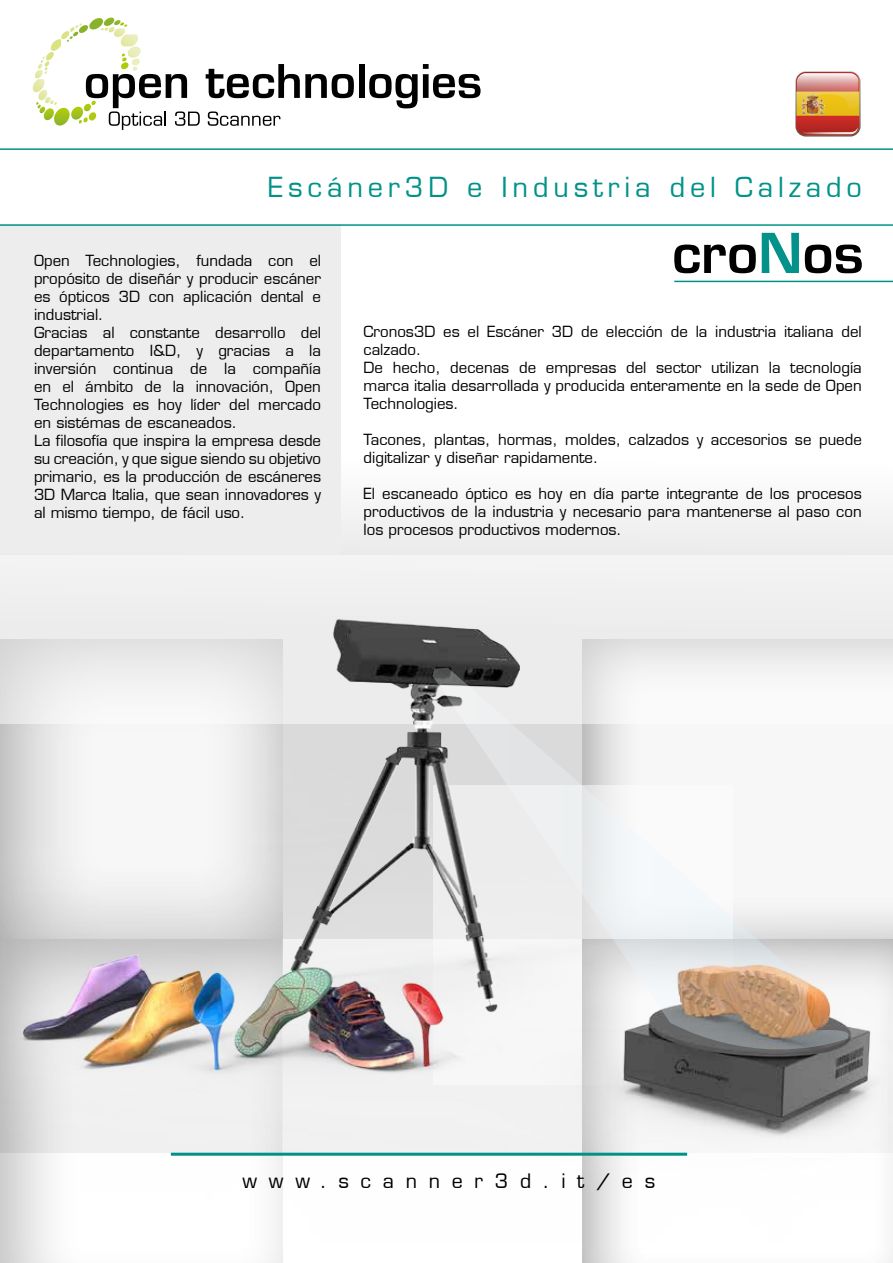
<style>
.page{position:relative;width:893px;height:1263px;background:#fff}
.page>*{position:absolute;margin:0;border:0;box-sizing:border-box;transform-origin:0 0}
.t1{font:27px "Eurostile";letter-spacing:.18em;color:#009289}
.t2{font:19.5px "Eurostile";letter-spacing:.6em;color:#000}
.t3{font:15px/18px "Eurostile";color:#000}
</style>
<div class="page">
<svg style="left:206px;top:64px;width:148px;height:34px"></svg>
<div style="left:359px;top:64px;width:5px;height:34px;background:#000"></div>
<svg style="left:369px;top:64px;width:112px;height:44px"></svg>
<svg style="left:208px;top:111px;width:72px;height:15px"></svg>
<svg style="left:32px;top:18px;width:168px;height:112px"></svg>
<hr style="left:0;top:148px;width:893px;height:2px;background:#009289">
<img style="left:0;top:552px;width:893px;height:711px">
<svg style="left:432px;top:668px;width:418px;height:383px"></svg>
<hr style="left:674px;top:281px;width:219px;height:1px;background:#009289">
<hr style="left:171px;top:1153px;width:516px;height:3px;background:#009289">
<div style="left:0;top:224px;width:340px;height:330px;background:#ededed"></div>
<hr style="left:0;top:224px;width:893px;height:2px;background:#009289">
<svg style="left:674px;top:245px;width:82px;height:28px"></svg>
<svg style="left:762px;top:233px;width:37px;height:40px"></svg>
<svg style="left:805px;top:245px;width:57px;height:28px"></svg>
<div style="left:795px;top:71px;width:66px;height:66px;border:1px solid #fff;border-radius:10px"></div>
<img style="left:796px;top:72px;width:64px;height:64px">
<h1 class="t1" style="left:268px;top:171px;width:595px">Escáner3D e Industria del Calzado</h1>
<p class="t3" style="left:34px;top:252px;width:289px">Open Technologies, fundada con el propósito de diseñár y producir escáner es ópticos 3D con aplicación dental e industrial.<br>Gracias al constante desarrollo del departamento I&amp;D, y gracias a la inversión continua de la compañía en el ámbito de la innovación, Open Technologies es hoy líder del mercado en sistémas de escaneados.<br>La filosofía que inspira la empresa desde su creación, y que sigue siendo su objetivo primario, es la producción de escáneres 3D Marca Italia, que sean innovadores y al mismo tiempo, de fácil uso.</p>
<p class="t3" style="left:364px;top:323px;width:500px">Cronos3D es el Escáner 3D de elección de la industria italiana del calzado.<br>De hecho, decenas de empresas del sector utilizan la tecnología marca italia desarrollada y producida enteramente en la sede de Open Technologies.</p>
<p class="t3" style="left:364px;top:431px;width:500px">Tacones, plantas, hormas, moldes, calzados y accesorios se puede digitalizar y diseñar rapidamente.</p>
<p class="t3" style="left:364px;top:485px;width:500px;text-align:justify">El escaneado óptico es hoy en día parte integrante de los procesos productivos de la industria y necesario para mantenerse al paso con los procesos productivos modernos.</p>
<h2 class="t2" style="left:243px;top:1169px;width:414px">www.scanner3d.it/es</h2>
</div>
